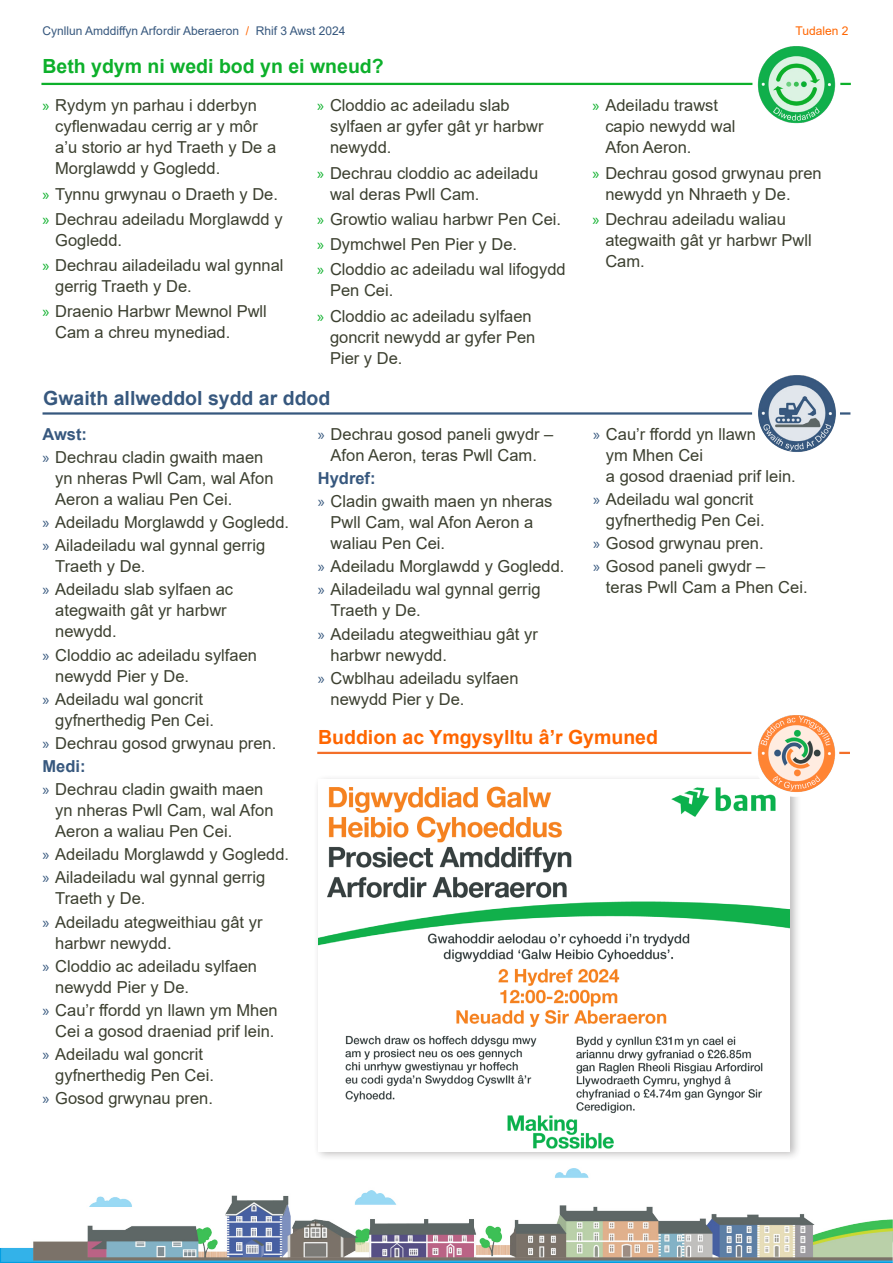
<style>
.page{position:relative;width:893px;height:1263px;background:#fff}
.page>*{position:absolute;margin:0;border:0;box-sizing:border-box;transform-origin:0 0}
.L1_heading_orange_ACDS_2024{font:700 19.5px "Arial";color:#f60}
.L1_heading_green_ACDS_2024{font:700 19.5px "Arial";color:#0db02b}
.L1_heading_blue_ACDS_2024{font:700 19.5px "Arial";color:#37587e}
.t1{font:16.5px/21px "Arial";color:#3c4030}
.Blue_bullet_ACDS_2024{font:700 16.5px "Arial";color:#37587e}
.t2{font:12px "Arial";color:#37587e}
.t3{font:12px "Arial";color:#f60}
.s1{color:#f60}
.s2{font-family:"Myriad Pro";color:#0db02b}
.s3{font-family:"Myriad Pro";color:#37587e}
</style>
<div class="page">
<img style="left:0;top:1168px;width:893px;height:95px">
<div style="left:313px;top:774px;width:488px;height:388px;background:#231f20;opacity:.3"></div>
<img style="left:318px;top:780px;width:472px;height:371px">
<hr style="left:41px;top:83px;width:810px;height:2px;background:#0db02b">
<div style="left:752px;top:41px;width:88px;height:88px;background:#fff;border-radius:50%"></div>
<img style="left:757px;top:46px;width:78px;height:78px;border-radius:39px">
<hr style="left:43px;top:412px;width:807px;height:3px;background:#37587e">
<div style="left:752px;top:369px;width:88px;height:88px;background:#fff;border-radius:50%"></div>
<img style="left:758px;top:374px;width:78px;height:78px;border-radius:39px">
<hr style="left:317px;top:752px;width:533px;height:2px;background:#f36f29">
<div style="left:751px;top:709px;width:88px;height:88px;background:#fff;border-radius:50%"></div>
<img style="left:757px;top:714px;width:78px;height:78px;border-radius:39px">
<p class="t2" style="left:43px;top:23px;width:305px">Cynllun Amddiffyn Arfordir Aberaeron <span class="s1">/</span> Rhif 3 Awst 2024</p>
<p class="t3" style="left:795px;top:23px;width:54px">Tudalen 2</p>
<p class="L1_heading_green_ACDS_2024" style="left:42px;top:53px;width:343px">Beth ydym ni wedi bod yn ei wneud?</p>
<p class="t1" style="left:55px;top:95px;width:223px;text-indent:-13px"><span class="s2">»</span> Rydym yn parhau i dderbyn cyflenwadau cerrig ar y môr a’u storio ar hyd Traeth y De a<br>Morglawdd y Gogledd.</p>
<p class="t1" style="left:42px;top:183px;width:237px"><span class="s2">»</span> Tynnu grwynau o Draeth y De.</p>
<p class="t1" style="left:55px;top:208px;width:229px;text-indent:-13px"><span class="s2">»</span> Dechrau adeiladu Morglawdd y<br>Gogledd.</p>
<p class="t1" style="left:55px;top:255px;width:230px;text-indent:-13px"><span class="s2">»</span> Dechrau ailadeiladu wal gynnal gerrig Traeth y De.</p>
<p class="t1" style="left:55px;top:301px;width:213px;text-indent:-13px"><span class="s2">»</span> Draenio Harbwr Mewnol Pwll<br>Cam a chreu mynediad.</p>
<p class="t1" style="left:330px;top:95px;width:215px;text-indent:-13px"><span class="s2">»</span> Cloddio ac adeiladu slab sylfaen ar gyfer gât yr harbwr newydd.</p>
<p class="t1" style="left:330px;top:162px;width:210px;text-indent:-13px"><span class="s2">»</span> Dechrau cloddio ac adeiladu wal deras Pwll Cam.</p>
<p class="t1" style="left:317px;top:208px;width:245px"><span class="s2">»</span> Growtio waliau harbwr Pen Cei.</p>
<p class="t1" style="left:317px;top:234px;width:201px"><span class="s2">»</span> Dymchwel Pen Pier y De.</p>
<p class="t1" style="left:330px;top:259px;width:237px;text-indent:-13px"><span class="s2">»</span> Cloddio ac adeiladu wal lifogydd<br>Pen Cei.</p>
<p class="t1" style="left:330px;top:305px;width:207px;text-indent:-13px"><span class="s2">»</span> Cloddio ac adeiladu sylfaen goncrit newydd ar gyfer Pen<br>Pier y De.</p>
<p class="t1" style="left:605px;top:95px;width:132px;text-indent:-13px"><span class="s2">»</span> Adeiladu trawst capio newydd wal<br>Afon Aeron.</p>
<p class="t1" style="left:605px;top:162px;width:218px;text-indent:-13px"><span class="s2">»</span> Dechrau gosod grwynau pren newydd yn Nhraeth y De.</p>
<p class="t1" style="left:605px;top:208px;width:208px;text-indent:-13px"><span class="s2">»</span> Dechrau adeiladu waliau ategwaith gât yr harbwr Pwll<br>Cam.</p>
<p class="L1_heading_blue_ACDS_2024" style="left:43px;top:384px;width:289px">Gwaith allweddol sydd ar ddod</p>
<p class="t1" style="left:318px;top:423px;width:237px;text-align:center"><span class="s3">»</span> Dechrau gosod paneli gwydr –<br>Afon Aeron, teras Pwll Cam.</p>
<p class="Blue_bullet_ACDS_2024" style="left:318px;top:467px;width:59px">Hydref:</p>
<p class="t1" style="left:331px;top:491px;width:223px;text-indent:-13px"><span class="s3">»</span> Cladin gwaith maen yn nheras<br>Pwll Cam, wal Afon Aeron a waliau Pen Cei.</p>
<p class="t1" style="left:318px;top:556px;width:248px"><span class="s3">»</span> Adeiladu Morglawdd y Gogledd.</p>
<p class="t1" style="left:331px;top:579px;width:211px;text-indent:-13px"><span class="s3">»</span> Ailadeiladu wal gynnal gerrig<br>Traeth y De.</p>
<p class="t1" style="left:331px;top:623px;width:209px;text-indent:-13px"><span class="s3">»</span> Adeiladu ategweithiau gât yr harbwr newydd.</p>
<p class="t1" style="left:331px;top:667px;width:190px;text-indent:-13px"><span class="s3">»</span> Cwblhau adeiladu sylfaen newydd Pier y De.</p>
<p class="t1" style="left:606px;top:423px;width:191px;text-indent:-13px"><span class="s3">»</span> Cau’r ffordd yn llawn<br>ym Mhen Cei<br>a gosod draeniad prif lein.</p>
<p class="t1" style="left:606px;top:489px;width:160px;text-indent:-13px"><span class="s3">»</span> Adeiladu wal goncrit gyfnerthedig Pen Cei.</p>
<p class="t1" style="left:593px;top:533px;width:172px"><span class="s3">»</span> Gosod grwynau pren.</p>
<p class="t1" style="left:606px;top:556px;width:203px;text-indent:-13px"><span class="s3">»</span> Gosod paneli gwydr –<br>teras Pwll Cam a Phen Cei.</p>
<p class="Blue_bullet_ACDS_2024" style="left:43px;top:422px;width:46px">Awst:</p>
<p class="t1" style="left:55px;top:447px;width:220px;text-indent:-13px"><span class="s3">»</span> Dechrau cladin gwaith maen yn nheras Pwll Cam, wal Afon<br>Aeron a waliau Pen Cei.</p>
<p class="t1" style="left:43px;top:512px;width:248px"><span class="s3">»</span> Adeiladu Morglawdd y Gogledd.</p>
<p class="t1" style="left:55px;top:535px;width:211px;text-indent:-13px"><span class="s3">»</span> Ailadeiladu wal gynnal gerrig<br>Traeth y De.</p>
<p class="t1" style="left:55px;top:579px;width:179px;text-indent:-13px"><span class="s3">»</span> Adeiladu slab sylfaen ac ategwaith gât yr harbwr newydd.</p>
<p class="t1" style="left:55px;top:644px;width:203px;text-indent:-13px"><span class="s3">»</span> Cloddio ac adeiladu sylfaen newydd Pier y De.</p>
<p class="t1" style="left:55px;top:688px;width:160px;text-indent:-13px"><span class="s3">»</span> Adeiladu wal goncrit gyfnerthedig Pen Cei.</p>
<p class="t1" style="left:43px;top:732px;width:235px"><span class="s3">»</span> Dechrau gosod grwynau pren.</p>
<p class="Blue_bullet_ACDS_2024" style="left:43px;top:754px;width:45px">Medi:</p>
<p class="t1" style="left:55px;top:779px;width:220px;text-indent:-13px"><span class="s3">»</span> Dechrau cladin gwaith maen yn nheras Pwll Cam, wal Afon<br>Aeron a waliau Pen Cei.</p>
<p class="t1" style="left:43px;top:844px;width:248px"><span class="s3">»</span> Adeiladu Morglawdd y Gogledd.</p>
<p class="t1" style="left:55px;top:867px;width:211px;text-indent:-13px"><span class="s3">»</span> Ailadeiladu wal gynnal gerrig<br>Traeth y De.</p>
<p class="t1" style="left:55px;top:911px;width:209px;text-indent:-13px"><span class="s3">»</span> Adeiladu ategweithiau gât yr harbwr newydd.</p>
<p class="t1" style="left:55px;top:955px;width:203px;text-indent:-13px"><span class="s3">»</span> Cloddio ac adeiladu sylfaen newydd Pier y De.</p>
<p class="t1" style="left:43px;top:999px;width:237px;text-align:center"><span class="s3">»</span> Cau’r ffordd yn llawn ym Mhen<br>Cei a gosod draeniad prif lein.</p>
<p class="t1" style="left:55px;top:1043px;width:160px;text-indent:-13px"><span class="s3">»</span> Adeiladu wal goncrit gyfnerthedig Pen Cei.</p>
<p class="t1" style="left:43px;top:1088px;width:172px"><span class="s3">»</span> Gosod grwynau pren.</p>
<p class="L1_heading_orange_ACDS_2024" style="left:318px;top:724px;width:341px">Buddion ac Ymgysylltu â’r Gymuned</p>
</div>
